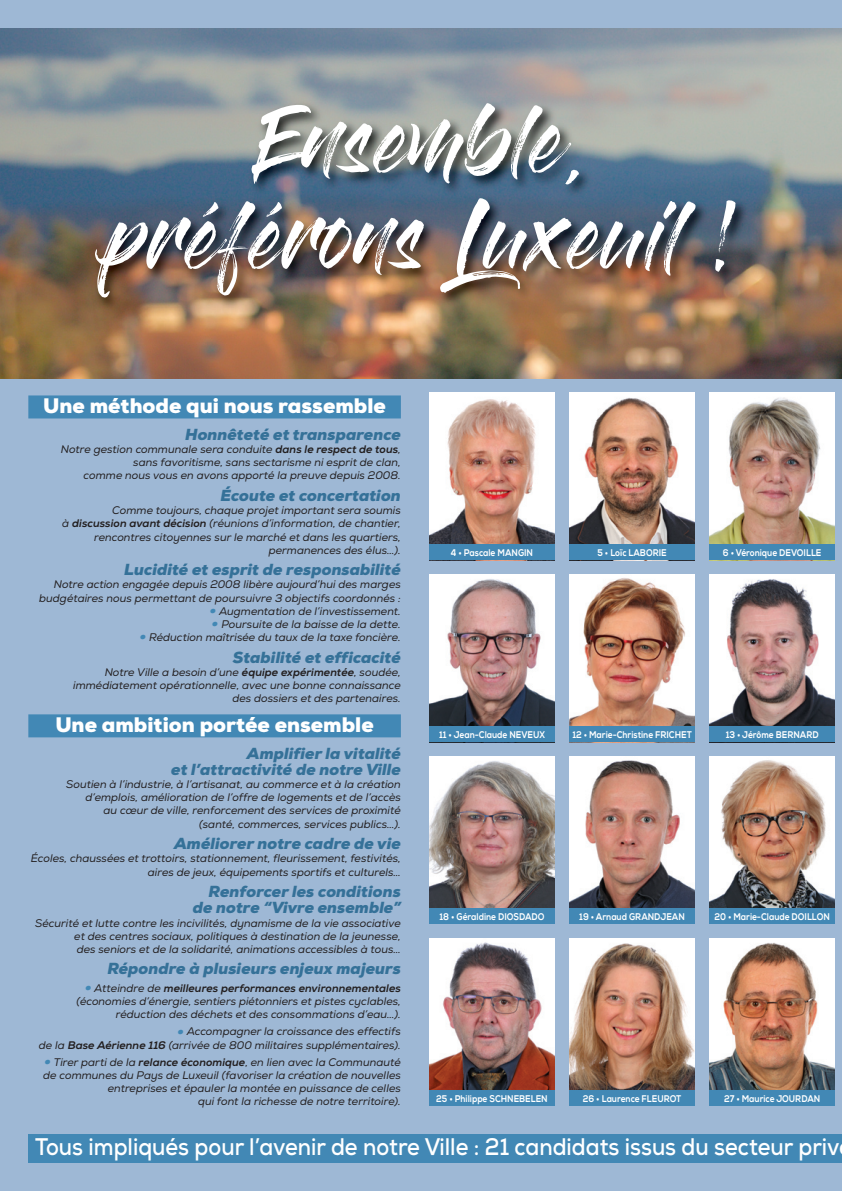
<style>
.page{position:relative;width:842px;height:1191px;background:#9eb8d5}
.page>*{position:absolute;margin:0;border:0;box-sizing:border-box;transform-origin:0 0}
.t1{font:68.5px/96.2px "Gloss And Bloom";color:#fff;text-align:center}
.t2{font:700 24px "Nexa";color:#fff;scale:.91 1}
.t3{font:900 21px "Nexa";color:#fff}
.t4{font:italic 900 16px/16.1px "Nexa";color:#357198;text-align:right}
.t5{font:italic 11px/13.1px "Nexa";color:#231f20;text-align:right}
.t6{font:800 9.7px "Nexa";color:#fff;scale:.86 1}
.s1{font-weight:800}
.s2{font-weight:900;font-size:16px;color:#4288b5}
</style>
<div class="page">
<div style="left:28px;top:395px;width:373px;height:23px;background:#4288b5"></div>
<div style="left:28px;top:714px;width:373px;height:23px;background:#4288b5"></div>
<div style="left:28px;top:1134px;width:814px;height:28px;background:#4288b5"></div>
<img style="left:0;top:28px;width:842px;height:350px">
<img style="left:0;top:75px;width:842px;height:268px">
<img style="left:709px;top:392px;width:126px;height:153px">
<div style="left:709px;top:545px;width:126px;height:15px;background:#4288b5"></div>
<img style="left:709px;top:574px;width:126px;height:152px">
<div style="left:709px;top:726px;width:126px;height:16px;background:#4288b5"></div>
<img style="left:709px;top:756px;width:126px;height:152px">
<div style="left:709px;top:908px;width:126px;height:16px;background:#4288b5"></div>
<img style="left:709px;top:938px;width:126px;height:152px">
<div style="left:709px;top:1090px;width:126px;height:16px;background:#4288b5"></div>
<img style="left:569px;top:392px;width:126px;height:153px">
<div style="left:569px;top:545px;width:126px;height:15px;background:#4288b5"></div>
<img style="left:569px;top:574px;width:126px;height:152px">
<div style="left:569px;top:726px;width:126px;height:16px;background:#4288b5"></div>
<img style="left:569px;top:756px;width:126px;height:152px">
<div style="left:569px;top:908px;width:126px;height:16px;background:#4288b5"></div>
<img style="left:569px;top:938px;width:126px;height:152px">
<div style="left:569px;top:1090px;width:126px;height:16px;background:#4288b5"></div>
<img style="left:429px;top:392px;width:126px;height:153px">
<div style="left:429px;top:545px;width:126px;height:15px;background:#4288b5"></div>
<img style="left:429px;top:574px;width:126px;height:152px">
<div style="left:429px;top:726px;width:126px;height:16px;background:#4288b5"></div>
<img style="left:429px;top:756px;width:126px;height:152px">
<div style="left:429px;top:908px;width:126px;height:16px;background:#4288b5"></div>
<img style="left:429px;top:938px;width:126px;height:152px">
<div style="left:429px;top:1090px;width:126px;height:16px;background:#4288b5"></div>
<h1 class="t1" style="left:102px;top:104px;width:639px">Ensemble, préférons Luxeuil !</h1>
<h3 class="t3" style="left:43px;top:393px;width:344px">Une méthode qui nous rassemble</h3>
<h3 class="t4" style="left:185px;top:428px;width:217px">Honnêteté et transparence</h3>
<p class="t5" style="left:61px;top:444px;width:342px">Notre gestion communale sera conduite <span class="s1">dans le respect de tous</span>, sans favoritisme, sans sectarisme ni esprit de clan,<br>comme nous vous en avons apporté la preuve depuis 2008.</p>
<h3 class="t4" style="left:221px;top:489px;width:182px">Écoute et concertation</h3>
<p class="t5" style="left:62px;top:505px;width:340px">Comme toujours, chaque projet important sera soumis<br>à <span class="s1">discussion avant décision</span> (réunions d’information, de chantier, rencontres citoyennes sur le marché et dans les quartiers, permanences des élus…).</p>
<h3 class="t4" style="left:124px;top:563px;width:278px">Lucidité et esprit de responsabilité</h3>
<p class="t5" style="left:39px;top:579px;width:363px">Notre action engagée depuis 2008 libère aujourd’hui des marges budgétaires nous permettant de poursuivre 3 objectifs coordonnés :</p>
<p class="t5" style="left:209px;top:605px;width:193px"><span class="s2">•</span> Augmentation de l’investissement.</p>
<p class="t5" style="left:212px;top:619px;width:191px"><span class="s2">•</span> Poursuite de la baisse de la dette.</p>
<p class="t5" style="left:139px;top:632px;width:263px"><span class="s2">•</span> Réduction maîtrisée du taux de la taxe foncière.</p>
<h3 class="t4" style="left:233px;top:651px;width:169px">Stabilité et efficacité</h3>
<p class="t5" style="left:73px;top:667px;width:329px">Notre Ville a besoin d’une <span class="s1">équipe expérimentée</span>, soudée, immédiatement opérationnelle, avec une bonne connaissance des dossiers et des partenaires.</p>
<h3 class="t3" style="left:55px;top:712px;width:320px">Une ambition portée ensemble</h3>
<h3 class="t4" style="left:171px;top:747px;width:231px">Amplifier la vitalité<br>et l’attractivité de notre Ville</h3>
<p class="t5" style="left:66px;top:779px;width:336px">Soutien à l’industrie, à l’artisanat, au commerce et à la création d’emplois, amélioration de l’offre de logements et de l’accès<br>au cœur de ville, renforcement des services de proximité (santé, commerces, services publics…).</p>
<h3 class="t4" style="left:174px;top:837px;width:228px">Améliorer notre cadre de vie</h3>
<p class="t5" style="left:31px;top:853px;width:372px">Écoles, chaussées et trottoirs, stationnement, fleurissement, festivités, aires de jeux, équipements sportifs et culturels…</p>
<h3 class="t4" style="left:193px;top:885px;width:210px">Renforcer les conditions de notre “Vivre ensemble”</h3>
<p class="t5" style="left:74px;top:917px;width:328px;text-align:justify;text-indent:-39px">Sécurité et lutte contre les incivilités, dynamisme de la vie associative et des centres sociaux, politiques à destination de la jeunesse, des seniors et de la solidarité, animations accessibles à tous…</p>
<h3 class="t4" style="left:107px;top:962px;width:295px">Répondre à plusieurs enjeux majeurs</h3>
<p class="t5" style="left:77px;top:982px;width:326px"><span class="s2">•</span> Atteindre de <span class="s1">meilleures performances environnementales </span>(économies d’énergie, sentiers piétonniers et pistes cyclables, réduction des déchets et des consommations d’eau…).</p>
<p class="t5" style="left:39px;top:1026px;width:363px"><span class="s2">•</span> Accompagner la croissance des effectifs<br>de la <span class="s1">Base Aérienne 116</span> (arrivée de 800 militaires supplémentaires).</p>
<p class="t5" style="left:43px;top:1056px;width:359px"><span class="s2">•</span> Tirer parti de la <span class="s1">relance économique</span>, en lien avec la Communauté de communes du Pays de Luxeuil (favoriser la création de nouvelles entreprises et épauler la montée en puissance de celles<br>qui font la richesse de notre territoire).</p>
<h2 class="t2" style="left:35px;top:1138px;width:885px">Tous impliqués pour l’avenir de notre Ville : 21 candidats issus du secteur priv</h2>
<p class="t6" style="left:451px;top:547px;width:97px">4 • Pascale MANGIN</p>
<p class="t6" style="left:723px;top:547px;width:116px">6 • Véronique DEVOILLE</p>
<p class="t6" style="left:597px;top:547px;width:82px">5 • Loïc LABORIE</p>
<p class="t6" style="left:726px;top:728px;width:110px">13 • Jérôme BERNARD</p>
<p class="t6" style="left:439px;top:728px;width:125px">11 • Jean-Claude NEVEUX</p>
<p class="t6" style="left:572px;top:728px;width:140px">12 • Marie-Christine FRICHET</p>
<p class="t6" style="left:439px;top:910px;width:124px">18 • Géraldine DIOSDADO</p>
<p class="t6" style="left:579px;top:910px;width:124px">19 • Arnaud GRANDJEAN</p>
<p class="t6" style="left:714px;top:910px;width:136px">20 • Marie-Claude DOILLON</p>
<p class="t6" style="left:436px;top:1092px;width:131px">25 • Philippe SCHNEBELEN</p>
<p class="t6" style="left:583px;top:1092px;width:116px">26 • Laurence FLEUROT</p>
<p class="t6" style="left:724px;top:1092px;width:113px">27 • Maurice JOURDAN</p>
</div>
